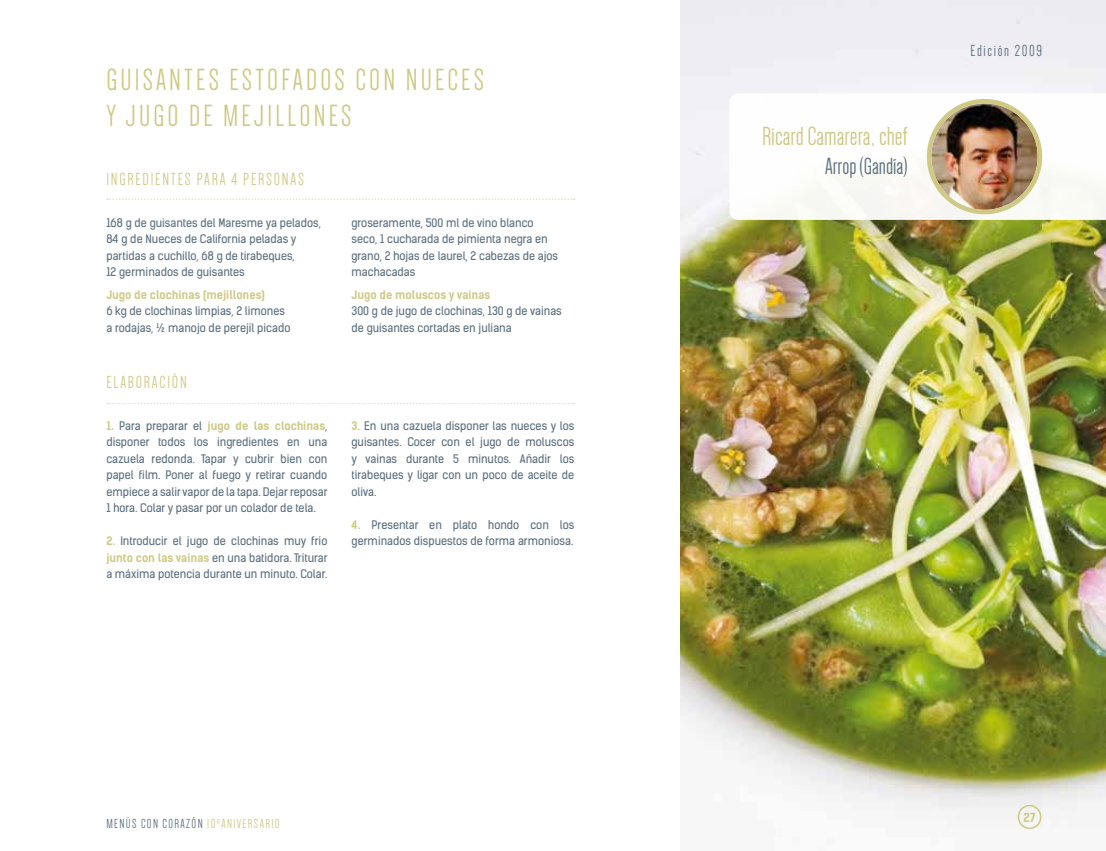
<style>
.page{position:relative;width:1106px;height:851px;background:#fff}
.page>*{position:absolute;margin:0;border:0;box-sizing:border-box;transform-origin:0 0}
.t1{font:31.5px "Dense";color:#cec984}
.t2{font:27px "Dense";color:#cec984}
.t3{font:24px "Dense";color:#5a6e7e}
.t4{font:18px "Dense";letter-spacing:.1em;color:#cec984}
.t5{font:16.5px "Dense";letter-spacing:.1em;color:#5a6e7e}
.t6{font:13.5px "Dense";letter-spacing:.1em;color:#5a6e7e}
.t7{font:700 12px "Kelson Sans";color:#cec984}
.t8{font:11.25px/16.5px "Kelson Sans";color:#5a6e7e}
.t9{font:700 11.25px "Kelson Sans";color:#cec984}
.s1{font-weight:700;color:#cec984}
.s2{color:#cec984}
</style>
<div class="page">
<img style="left:680px;top:0;width:426px;height:830px">
<svg style="left:729px;top:93px;width:377px;height:127px"></svg>
<div style="left:1017px;top:804px;width:24px;height:24px;border:2px solid #cec984;border-radius:50%"></div>
<img style="left:931px;top:103px;width:106px;height:107px;border-radius:53px">
<div style="left:926px;top:99px;width:116px;height:115px;border:4px solid #cec984;border-radius:50%"></div>
<svg style="left:107px;top:198px;width:467px;height:2px"></svg>
<svg style="left:107px;top:402px;width:467px;height:2px"></svg>
<h1 class="t1" style="left:106px;top:64px;width:28px">GUISANTES</h1>
<h1 class="t1" style="left:229px;top:64px;width:14px">ESTOFADOS</h1>
<h1 class="t1" style="left:355px;top:64px;width:64px">CON NUECES</h1>
<h1 class="t1" style="left:106px;top:100px;width:33px">Y JUGO</h1>
<h1 class="t1" style="left:189px;top:100px;width:48px">DE MEJILLONES</h1>
<h3 class="t4" style="left:106px;top:170px;width:13px">INGREDIENTES</h3>
<h3 class="t4" style="left:197px;top:170px;width:109px">PARA 4 PERSONAS</h3>
<p class="t8" style="left:106px;top:214px;width:216px">168 g de guisantes del Maresme ya pelados, 84 g de Nueces de California peladas y partidas a cuchillo, 68 g de tirabeques,<br>12 germinados de guisantes</p>
<p class="t9" style="left:106px;top:287px;width:160px">Jugo de clochinas (mejillones)</p>
<p class="t8" style="left:106px;top:302px;width:186px">6 kg de clochinas limpias, 2 limones a rodajas, ½ manojo de perejil picado</p>
<h3 class="t4" style="left:106px;top:373px;width:15px">ELABORACI</h3>
<h3 class="t4" style="left:172px;top:373px;width:15px">ÓN</h3>
<p class="t8" style="left:106px;top:417px;width:223px;text-align:justify"><span class="s1">1.</span> Para preparar el <span class="s1">jugo de las clochinas</span>, disponer todos los ingredientes en una cazuela redonda. Tapar y cubrir bien con papel film. Poner al fuego y retirar cuando empiece a salir vapor de la tapa. Dejar reposar 1 hora. Colar y pasar por un colador de tela.</p>
<p class="t8" style="left:106px;top:533px;width:223px;text-align:justify"><span class="s1">2.</span> Introducir el jugo de clochinas muy frio <span class="s1">junto con las vainas</span> en una batidora. Triturar a máxima potencia durante un minuto. Colar.</p>
<p class="t8" style="left:351px;top:214px;width:208px">groseramente, 500 ml de vino blanco seco, 1 cucharada de pimienta negra en grano, 2 hojas de laurel, 2 cabezas de ajos machacadas</p>
<p class="t9" style="left:351px;top:287px;width:140px">Jugo de moluscos y vainas</p>
<p class="t8" style="left:351px;top:302px;width:212px">300 g de jugo de clochinas, 130 g de vainas de guisantes cortadas en juliana</p>
<p class="t8" style="left:351px;top:417px;width:224px;text-align:justify"><span class="s1">3.</span> En una cazuela disponer las nueces y los guisantes. Cocer con el jugo de moluscos y vainas durante 5 minutos. Añadir los tirabeques y ligar con un poco de aceite de oliva.</p>
<p class="t8" style="left:351px;top:516px;width:224px"><span class="s1">4.</span> Presentar en plato hondo con los germinados dispuestos de forma armoniosa.</p>
<p class="t6" style="left:106px;top:816px;width:175px">MENÚS CON CORAZÓN <span class="s2">10ºANIVERSARIO</span></p>
<h2 class="t2" style="left:762px;top:123px;width:147px">RICARD CAMARERA, CHEF</h2>
<h3 class="t3" style="left:825px;top:154px;width:84px">ARROP (GANDÍA)</h3>
<h3 class="t5" style="left:970px;top:43px;width:73px">EDICIÓN 2009</h3>
<p class="t7" style="left:1023px;top:809px;width:14px">27</p>
</div>
